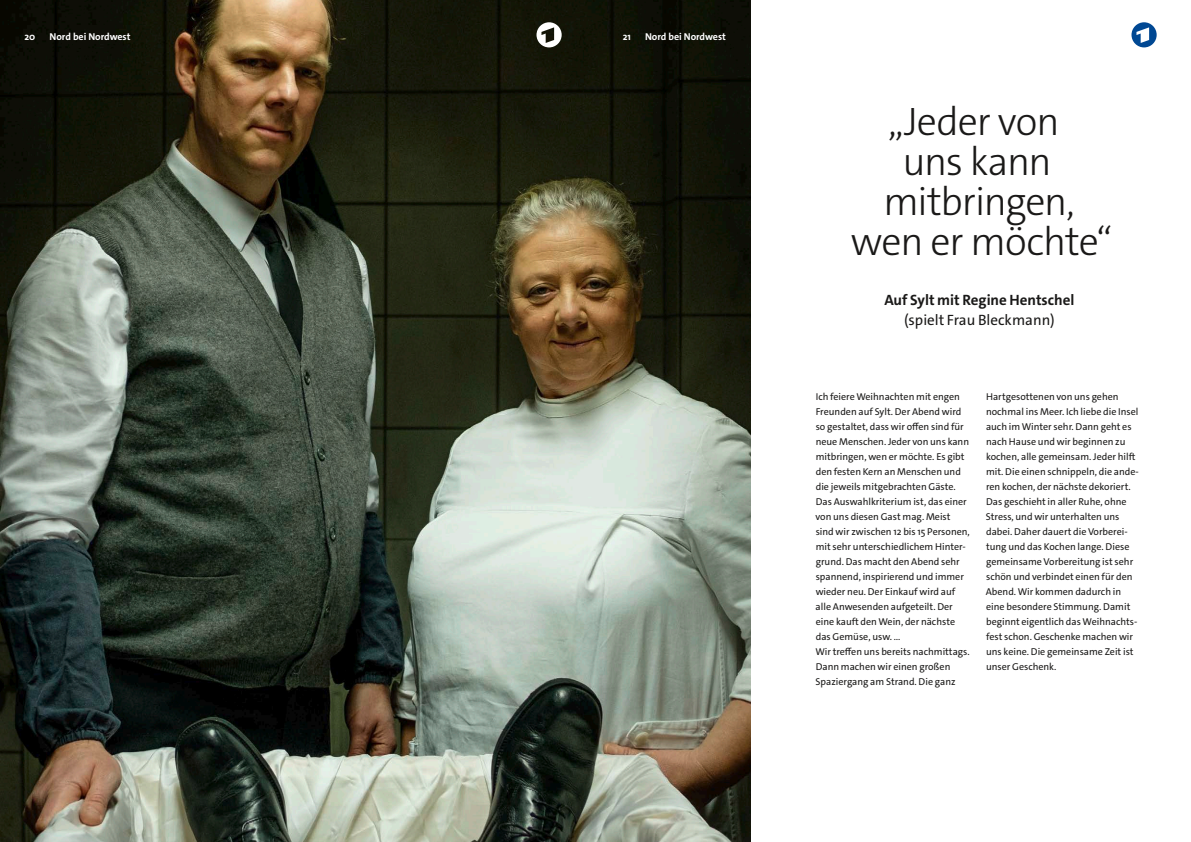
<style>
.page{position:relative;width:1191px;height:842px;background:#fff}
.page>*{position:absolute;margin:0;border:0;box-sizing:border-box;transform-origin:0 0}
.t1{font:300 40px/40px "The Sans C5";letter-spacing:-.03em;color:#1a1918;text-align:center}
.t2{font:700 15px "The Sans C5";color:#1a1918}
.t3{font:15px "The Sans C5";color:#1a1918}
.t4{font:10px/15px "The Sans C5";color:#1a1918}
.t5{font:700 10px "The Sans C5";letter-spacing:-.005em;color:#fff}
</style>
<div class="page">
<img style="left:0;top:0;width:750px;height:842px">
<svg style="left:536px;top:22px;width:25px;height:25px"></svg>
<svg style="left:1131px;top:22px;width:25px;height:25px"></svg>
<p class="t5" style="left:25px;top:30px;width:12px">20</p>
<p class="t5" style="left:50px;top:30px;width:82px">Nord bei Nordwest</p>
<p class="t5" style="left:623px;top:30px;width:10px">21</p>
<p class="t5" style="left:645px;top:30px;width:82px">Nord bei Nordwest</p>
<h1 class="t1" style="left:851px;top:102px;width:263px">„Jeder von<br>uns kann mitbringen, wen er möchte“</h1>
<h2 class="t2" style="left:884px;top:290px;width:192px">Auf Sylt mit Regine Hentschel</h2>
<h2 class="t3" style="left:904px;top:310px;width:152px">(spielt Frau Bleckmann)</h2>
<p class="t4" style="left:815px;top:389px;width:156px">Ich feiere Weihnachten mit engen<br>Freunden auf Sylt. Der Abend wird so gestaltet, dass wir offen sind für neue Menschen. Jeder von uns kann mitbringen, wen er möchte. Es gibt den festen Kern an Menschen und die jeweils mitgebrachten Gäste.<br>Das Auswahlkriterium ist, das einer von uns diesen Gast mag. Meist sind wir zwischen 12 bis 15 Personen, mit sehr unterschiedlichem Hinter&shy;grund. Das macht den Abend sehr spannend, inspirierend und immer wieder neu. Der Einkauf wird auf alle Anwesenden aufgeteilt. Der eine kauft den Wein, der nächste das Gemüse, usw. …<br>Wir treffen uns bereits nachmittags.<br>Dann machen wir einen großen<br>Spaziergang am Strand. Die ganz</p>
<p class="t4" style="left:985px;top:389px;width:154px">Hartgesottenen von uns gehen nochmal ins Meer. Ich liebe die Insel auch im Winter sehr. Dann geht es nach Hause und wir beginnen zu kochen, alle gemeinsam. Jeder hilft mit. Die einen schnippeln, die ande&shy;ren kochen, der nächste dekoriert.<br>Das geschieht in aller Ruhe, ohne<br>Stress, und wir unterhalten uns dabei. Daher dauert die Vorberei&shy;tung und das Kochen lange. Diese gemeinsame Vorbereitung ist sehr schön und verbindet einen für den<br>Abend. Wir kommen dadurch in eine besondere Stimmung. Damit beginnt eigentlich das Weihnachts&shy;fest schon. Geschenke machen wir uns keine. Die gemeinsame Zeit ist unser Geschenk.</p>
</div>
